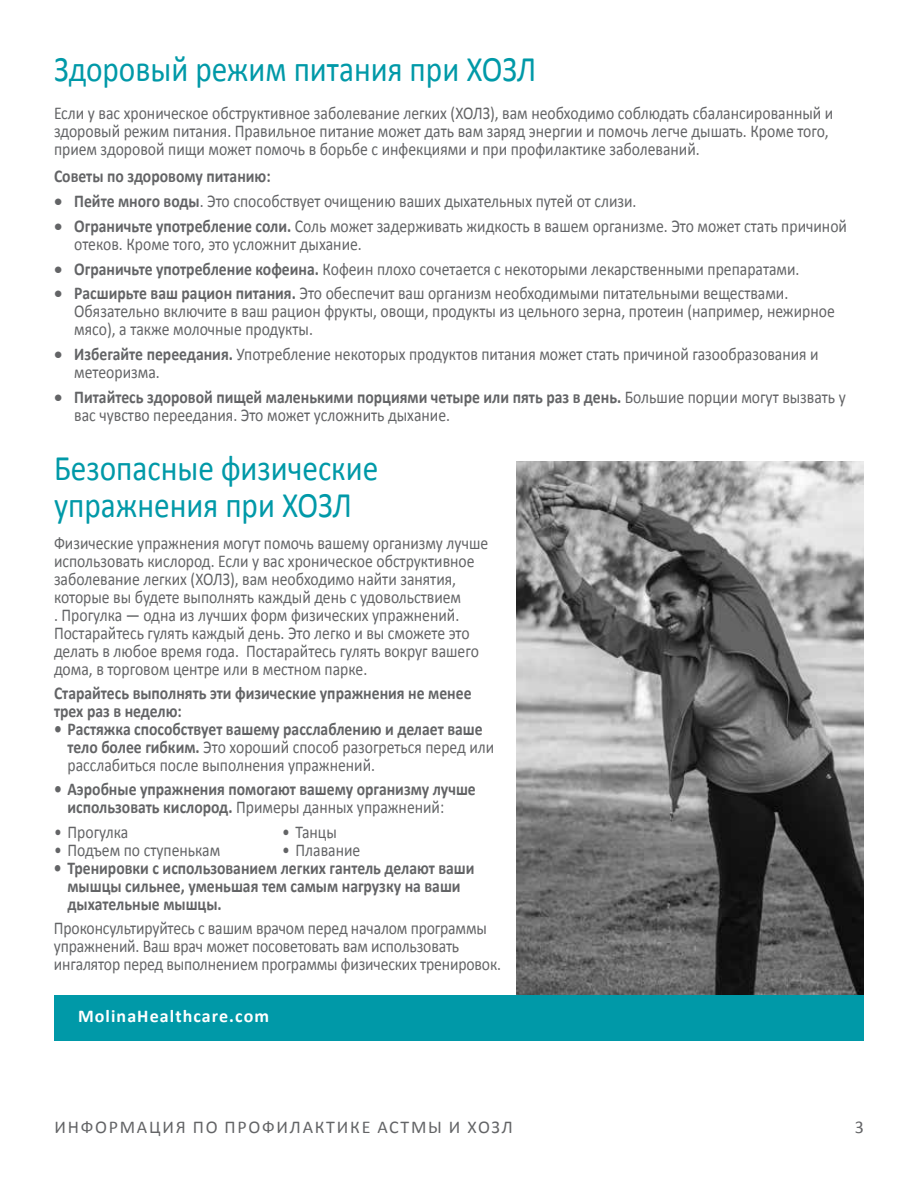
<style>
.page{position:relative;width:918px;height:1188px;background:#fff}
.page>*{position:absolute;margin:0;border:0;box-sizing:border-box;transform-origin:0 0}
.t1{font:36px/37.5px "Calibri";color:#0099a8;scale:.87 1}
.t2{font:18px/18px "Calibri";color:#636466;scale:.87 1}
.t3{font:700 18px/18px "Calibri";color:#636466;scale:.87 1}
.t4{font:18px "Calibri";letter-spacing:.1em;color:#636466}
.t5{font:700 18px "Calibri";letter-spacing:.05em;color:#fff}
.t6{font:700 18px "Calibri";color:#fff}
.t7{font:18px "Calibri";color:#636466}
.s1{font-weight:700}
.s2{font-weight:400}
</style>
<div class="page">
<div style="left:54px;top:995px;width:810px;height:46px;background:#0099a8"></div>
<img style="left:516px;top:461px;width:348px;height:534px">
<h1 class="t1" style="left:54px;top:50px;width:556px">Здоровый режим питания при ХОЗЛ</h1>
<p class="t2" style="left:54px;top:104px;width:897px">Если у вас хроническое обструктивное заболевание легких (ХОЛЗ), вам необходимо соблюдать сбалансированный и здоровый режим питания. Правильное питание может дать вам заряд энергии и помочь легче дышать. Кроме того, прием здоровой пищи может помочь в борьбе с инфекциями и при профилактике заболеваний.</p>
<p class="t3" style="left:54px;top:167px;width:251px">Советы по здоровому питанию:</p>
<p class="t2" style="left:54px;top:192px;width:671px">• <span class="s1">Пейте много воды</span>. Это способствует очищению ваших дыхательных путей от слизи.</p>
<p class="t2" style="left:74px;top:217px;width:890px;text-indent:-20px">• <span class="s1">Ограничьте употребление соли.</span> Соль может задерживать жидкость в вашем организме. Это может стать причиной отеков. Кроме того, это усложнит дыхание.</p>
<p class="t2" style="left:54px;top:260px;width:858px">• <span class="s1">Ограничьте употребление кофеина.</span> Кофеин плохо сочетается с некоторыми лекарственными препаратами.</p>
<p class="t2" style="left:74px;top:284px;width:876px;text-indent:-20px">• <span class="s1">Расширьте ваш рацион питания.</span> Это обеспечит ваш организм необходимыми питательными веществами.<br>Обязательно включите в ваш рацион фрукты, овощи, продукты из цельного зерна, протеин (например, нежирное мясо), а также молочные продукты.</p>
<p class="t2" style="left:74px;top:345px;width:857px;text-indent:-20px">• <span class="s1">Избегайте переедания.</span> Употребление некоторых продуктов питания может стать причиной газообразования и метеоризма.</p>
<p class="t2" style="left:74px;top:388px;width:888px;text-indent:-20px">• <span class="s1">Питайтесь здоровой пищей маленькими порциями четыре или пять раз в день.</span> Большие порции могут вызвать у вас чувство переедания. Это может усложнить дыхание.</p>
<h1 class="t1" style="left:54px;top:449px;width:374px">Безопасные физические упражнения при ХОЗЛ</h1>
<p class="t2" style="left:54px;top:534px;width:501px">Физические упражнения могут помочь вашему организму лучше использовать кислород. Если у вас хроническое обструктивное заболевание легких (ХОЛЗ), вам необходимо найти занятия, которые вы будете выполнять каждый день с удовольствием<br>. Прогулка — одна из лучших форм физических упражнений.<br>Постарайтесь гулять каждый день. Это легко и вы сможете это делать в любое время года. Постарайтесь гулять вокруг вашего дома, в торговом центре или в местном парке.</p>
<p class="t3" style="left:54px;top:684px;width:482px">Старайтесь выполнять эти физические упражнения не менее трех раз в неделю:</p>
<p class="t2" style="left:67px;top:720px;width:492px;text-indent:-13px"><span class="s1">• Растяжка способствует вашему расслаблению и делает ваше тело более гибким.</span> Это хороший способ разогреться перед или расслабиться после выполнения упражнений.</p>
<p class="t3" style="left:67px;top:780px;width:471px;text-indent:-13px">• Аэробные упражнения помогают вашему организму лучше использовать кислород. <span class="s2">Примеры данных упражнений:</span></p>
<p class="t2" style="left:54px;top:823px;width:87px">• Прогулка</p>
<p class="t2" style="left:54px;top:841px;width:193px">• Подъем по ступенькам</p>
<p class="t2" style="left:282px;top:823px;width:64px">• Танцы</p>
<p class="t2" style="left:282px;top:841px;width:92px">• Плавание</p>
<p class="t3" style="left:67px;top:859px;width:469px;text-indent:-13px">• Тренировки с использованием легких гантель делают ваши мышцы сильнее, уменьшая тем самым нагрузку на ваши дыхательные мышцы.</p>
<p class="t2" style="left:54px;top:919px;width:515px">Проконсультируйтесь с вашим врачом перед началом программы упражнений. Ваш врач может посоветовать вам использовать ингалятор перед выполнением программы физических тренировок.</p>
<p class="t6" style="left:103px;top:1004px;width:147px">linaHealthcare.com</p>
<p class="t5" style="left:78px;top:1004px;width:193px">MolinaHealthcare.com</p>
<p class="t4" style="left:54px;top:1115px;width:460px">ИНФОРМАЦИЯ ПО ПРОФИЛАКТИКЕ АСТМЫ И ХОЗЛ</p>
<p class="t7" style="left:855px;top:1115px;width:11px">3</p>
</div>
